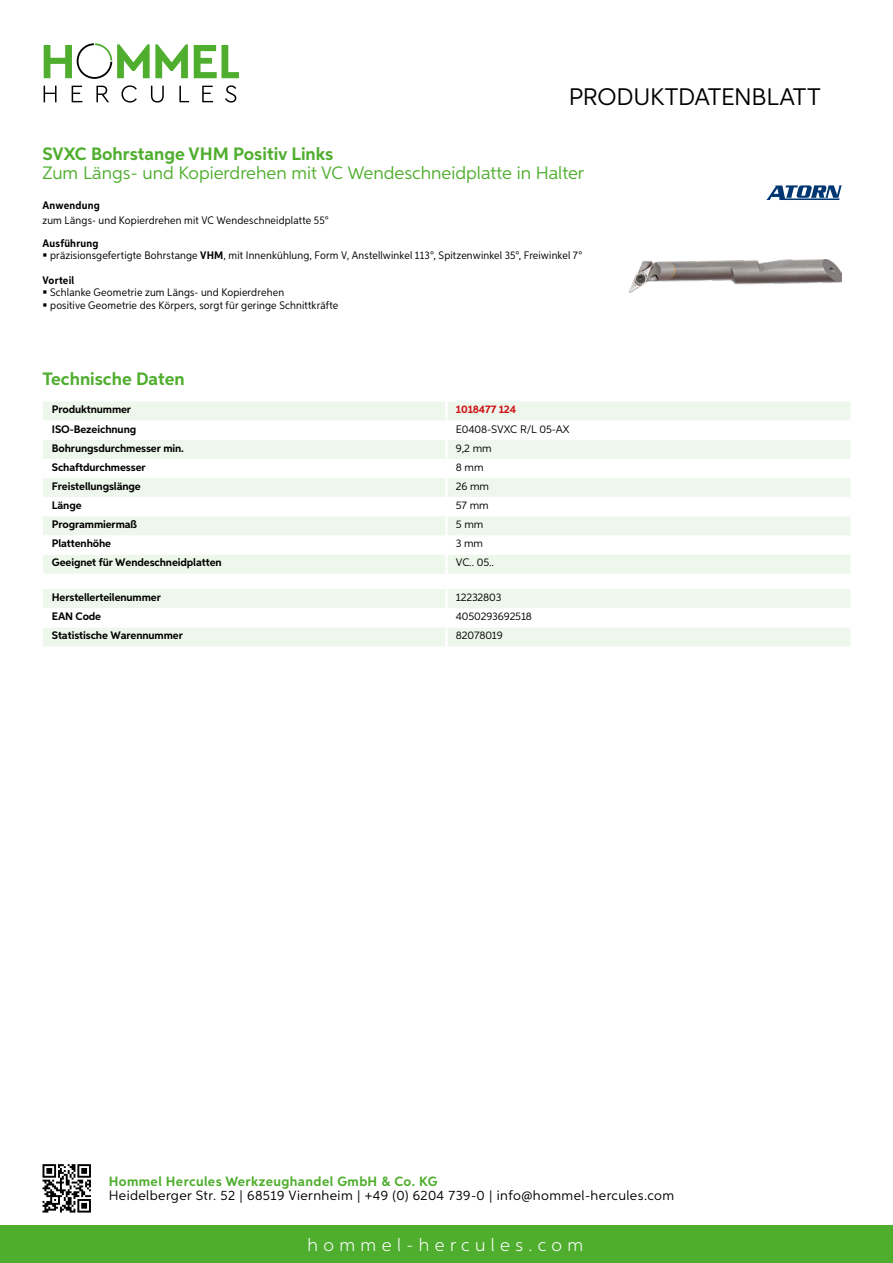
<style>
.page{position:relative;width:893px;height:1263px;background:#fff}
.page>*{position:absolute;margin:0;border:0;box-sizing:border-box;transform-origin:0 0}
.t1{font:24px "Aspira";letter-spacing:-.01em;color:#000}
.t2{font:18px "Aspira";color:#50ae2f}
.t3{font:700 18px "Aspira";color:#50ae2f}
.t4{font:300 18px "Aspira";letter-spacing:.3em;color:#fff}
.t5{font:13.5px "Aspira";letter-spacing:.03em;color:#000}
.t6{font:700 13.5px "Aspira";letter-spacing:.03em;color:#50ae2f}
.t7{font:10.95px/12.8px "Aspira Nar";letter-spacing:.015em;color:#000}
.t8{font:700 10.95px "Aspira";letter-spacing:-.01em;color:#000}
.t9{font:10.95px "Aspira";letter-spacing:-.01em;color:#000}
.t10{font:700 10.95px "Aspira Nar";letter-spacing:.02em;color:#000}
.t11{font:700 10.95px "Aspira";letter-spacing:-.01em;color:#cd1013}
.s1{font-weight:700}
</style>
<div class="page">
<div style="left:0;top:1226px;width:893px;height:37px;background:#50ae2f"></div>
<svg style="left:43px;top:1164px;width:48px;height:48px"></svg>
<svg style="left:194px;top:45px;width:45px;height:33px"></svg>
<svg style="left:44px;top:43px;width:144px;height:36px"></svg>
<svg style="left:44px;top:86px;width:13px;height:16px"></svg>
<svg style="left:72px;top:86px;width:10px;height:16px"></svg>
<svg style="left:96px;top:86px;width:13px;height:16px"></svg>
<svg style="left:121px;top:85px;width:16px;height:18px"></svg>
<svg style="left:151px;top:86px;width:13px;height:17px"></svg>
<svg style="left:179px;top:86px;width:10px;height:16px"></svg>
<svg style="left:202px;top:86px;width:11px;height:16px"></svg>
<svg style="left:225px;top:85px;width:11px;height:18px"></svg>
<div style="left:43px;top:401px;width:807px;height:173px;background:#eef7eb"></div>
<svg style="left:43px;top:421px;width:807px;height:134px"></svg>
<hr style="left:445px;top:401px;width:3px;height:20px;background:#fff">
<hr style="left:445px;top:421px;width:3px;height:19px;background:#fff">
<hr style="left:445px;top:440px;width:3px;height:19px;background:#fff">
<hr style="left:445px;top:459px;width:3px;height:19px;background:#fff">
<hr style="left:445px;top:478px;width:3px;height:19px;background:#fff">
<hr style="left:445px;top:497px;width:3px;height:19px;background:#fff">
<hr style="left:445px;top:516px;width:3px;height:19px;background:#fff">
<hr style="left:445px;top:535px;width:3px;height:20px;background:#fff">
<hr style="left:445px;top:555px;width:3px;height:19px;background:#fff">
<svg style="left:43px;top:589px;width:807px;height:57px"></svg>
<hr style="left:445px;top:627px;width:3px;height:19px;background:#fff">
<img style="left:629px;top:259px;width:213px;height:33px">
<svg style="left:766px;top:185px;width:76px;height:15px"></svg>
<h1 class="t1" style="left:569px;top:82px;width:253px">Produktdatenblatt</h1>
<h2 class="t3" style="left:43px;top:142px;width:292px">SVXC Bohrstange VHM Positiv Links</h2>
<h2 class="t2" style="left:43px;top:162px;width:543px">Zum Längs- und Kopierdrehen mit VC Wendeschneidplatte in Halter</h2>
<p class="t10" style="left:43px;top:199px;width:59px">Anwendung</p>
<p class="t7" style="left:43px;top:214px;width:288px">zum Längs- und Kopierdrehen mit VC Wendeschneidplatte 55°</p>
<p class="t7" style="left:50px;top:236px;width:534px;text-indent:-8px"><span class="s1">Ausführung<br></span>präzisionsgefertigte Bohrstange <span class="s1">VHM</span>, mit Innenkühlung, Form V, Anstellwinkel 113°, Spitzenwinkel 35°, Freiwinkel 7°</p>
<p class="t10" style="left:43px;top:273px;width:33px">Vorteil</p>
<p class="t7" style="left:50px;top:286px;width:290px">Schlanke Geometrie zum Längs- und Kopierdrehen<br>positive Geometrie des Körpers, sorgt für geringe Schnittkräfte</p>
<h2 class="t3" style="left:43px;top:367px;width:144px">Technische Daten</h2>
<p class="t8" style="left:52px;top:403px;width:81px">Produktnummer</p>
<p class="t11" style="left:456px;top:403px;width:62px">1018477 124</p>
<p class="t8" style="left:52px;top:422px;width:86px">ISO-Bezeichnung</p>
<p class="t9" style="left:456px;top:422px;width:115px">E0408-SVXC R/L 05-AX</p>
<p class="t8" style="left:52px;top:441px;width:134px">Bohrungsdurchmesser min.</p>
<p class="t9" style="left:456px;top:441px;width:37px">9,2 mm</p>
<p class="t8" style="left:52px;top:460px;width:95px">Schaftdurchmesser</p>
<p class="t9" style="left:456px;top:460px;width:29px">8 mm</p>
<p class="t8" style="left:52px;top:479px;width:90px">Freistellungslänge</p>
<p class="t9" style="left:456px;top:479px;width:35px">26 mm</p>
<p class="t8" style="left:52px;top:499px;width:31px">Länge</p>
<p class="t9" style="left:456px;top:499px;width:34px">57 mm</p>
<p class="t8" style="left:52px;top:518px;width:87px">Programmiermaß</p>
<p class="t9" style="left:456px;top:518px;width:29px">5 mm</p>
<p class="t8" style="left:52px;top:537px;width:61px">Plattenhöhe</p>
<p class="t9" style="left:456px;top:537px;width:29px">3 mm</p>
<p class="t8" style="left:52px;top:556px;width:171px">Geeignet für Wendeschneidplatten</p>
<p class="t9" style="left:456px;top:556px;width:40px">VC.. 05..</p>
<p class="t8" style="left:52px;top:590px;width:111px">Herstellerteilenummer</p>
<p class="t9" style="left:456px;top:591px;width:47px">12232803</p>
<p class="t8" style="left:52px;top:610px;width:51px">EAN Code</p>
<p class="t9" style="left:456px;top:610px;width:78px">4050293692518</p>
<p class="t8" style="left:52px;top:629px;width:132px">Statistische Warennummer</p>
<p class="t9" style="left:456px;top:629px;width:48px">82078019</p>
<p class="t6" style="left:109px;top:1172px;width:330px">Hommel Hercules Werkzeughandel GmbH &amp; Co. KG</p>
<p class="t5" style="left:109px;top:1187px;width:567px">Heidelberger Str. 52 | 68519 Viernheim | +49 (0) 6204 739-0 | info@hommel-hercules.com</p>
<h2 class="t4" style="left:307px;top:1234px;width:277px">hommel-hercules.com</h2>
</div>
